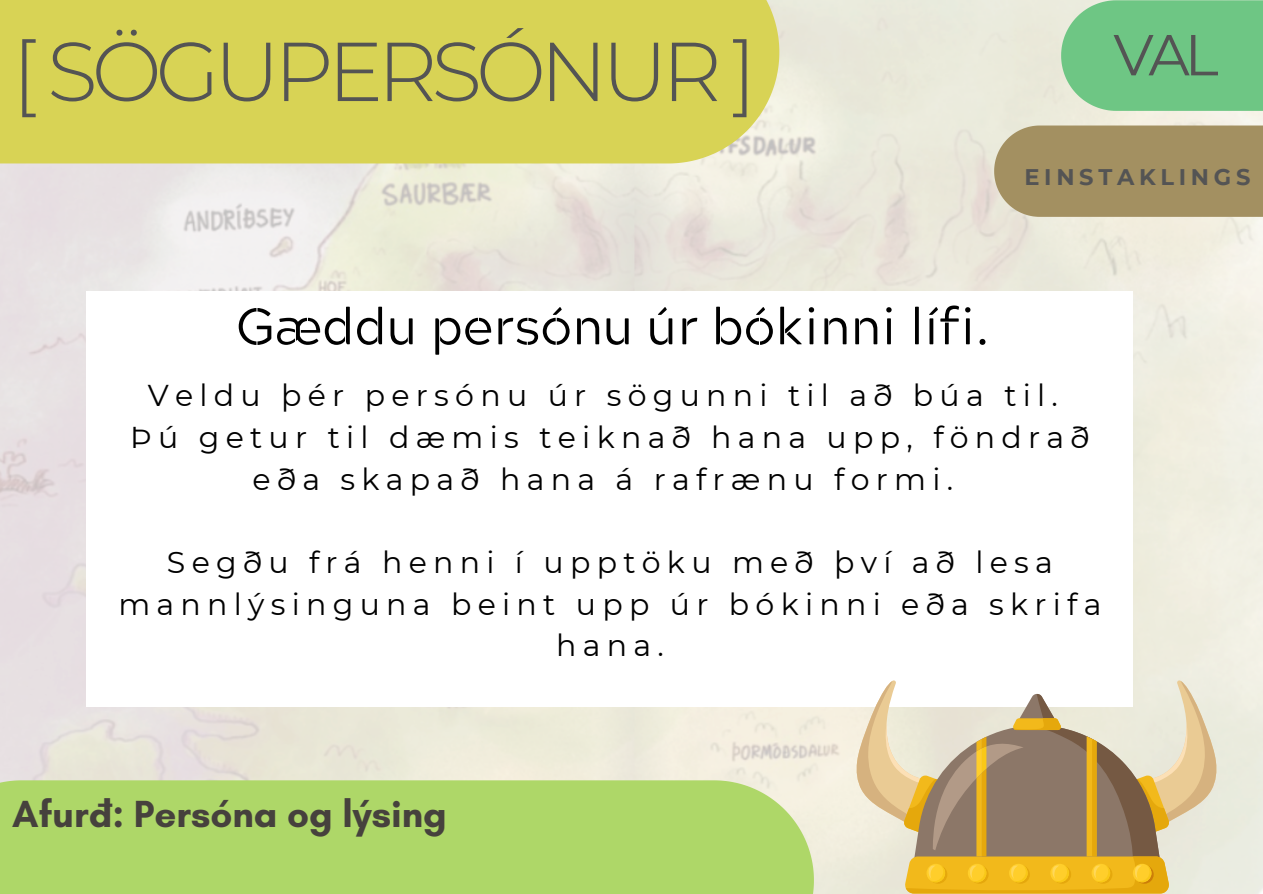
<style>
.page{position:relative;width:1263px;height:894px;background:#fff}
.page>*{position:absolute;margin:0;border:0;box-sizing:border-box;transform-origin:0 0}
.t1{font:300 83.25px "Montserrat";letter-spacing:-.07em;color:#545454}
.t2{font:57.6px "Montserrat";color:#545454}
.t3{font:51px "Acherus Militant 1";color:#000}
.t4{font:700 38.4px "Glacial Indifference";color:#46413d}
.t5{font:30px/41.7px "Montserrat";letter-spacing:.21em;color:#000;text-align:center}
.t6{font:700 22.5px "Montserrat";letter-spacing:.21em;color:#545454}
</style>
<div class="page">
<img style="left:0;top:0;width:1263px;height:893px">
<div style="left:994px;top:125px;width:269px;height:92px;background:#a39061"></div>
<div style="left:0;top:0;width:779px;height:163px;background:#d8d355"></div>
<svg style="left:1061px;top:0;width:202px;height:111px;background:#75c889"></svg>
<div style="left:0;top:780px;width:814px;height:113px;background:#aed768"></div>
<div style="left:87px;top:291px;width:1046px;height:415px;background:#fff"></div>
<svg style="left:856px;top:679px;width:361px;height:214px;background:#ceba93"></svg>
<h1 class="t1" style="left:12px;top:20px;width:746px">[ SÖGUPERSÓNUR ]</h1>
<p class="t2" style="left:1113px;top:20px;width:107px">VAL</p>
<p class="t6" style="left:1024px;top:163px;width:228px">EINSTAKLINGS</p>
<p class="t3" style="left:236px;top:307px;width:755px">Gæddu persónu úr bókinni lífi.</p>
<p class="t5" style="left:130px;top:374px;width:961px">Veldu þér persónu úr sögunni til að búa til.<br>Þú getur til dæmis teiknað hana upp, föndrað eða skapað hana á rafrænu formi.</p>
<p class="t5" style="left:118px;top:541px;width:984px">Segðu frá henni í upptöku með því að lesa mannlýsinguna beint upp úr bókinni eða skrifa hana.</p>
<h2 class="t4" style="left:12px;top:790px;width:436px">Afurð: Persóna og lýsing</h2>
</div>
